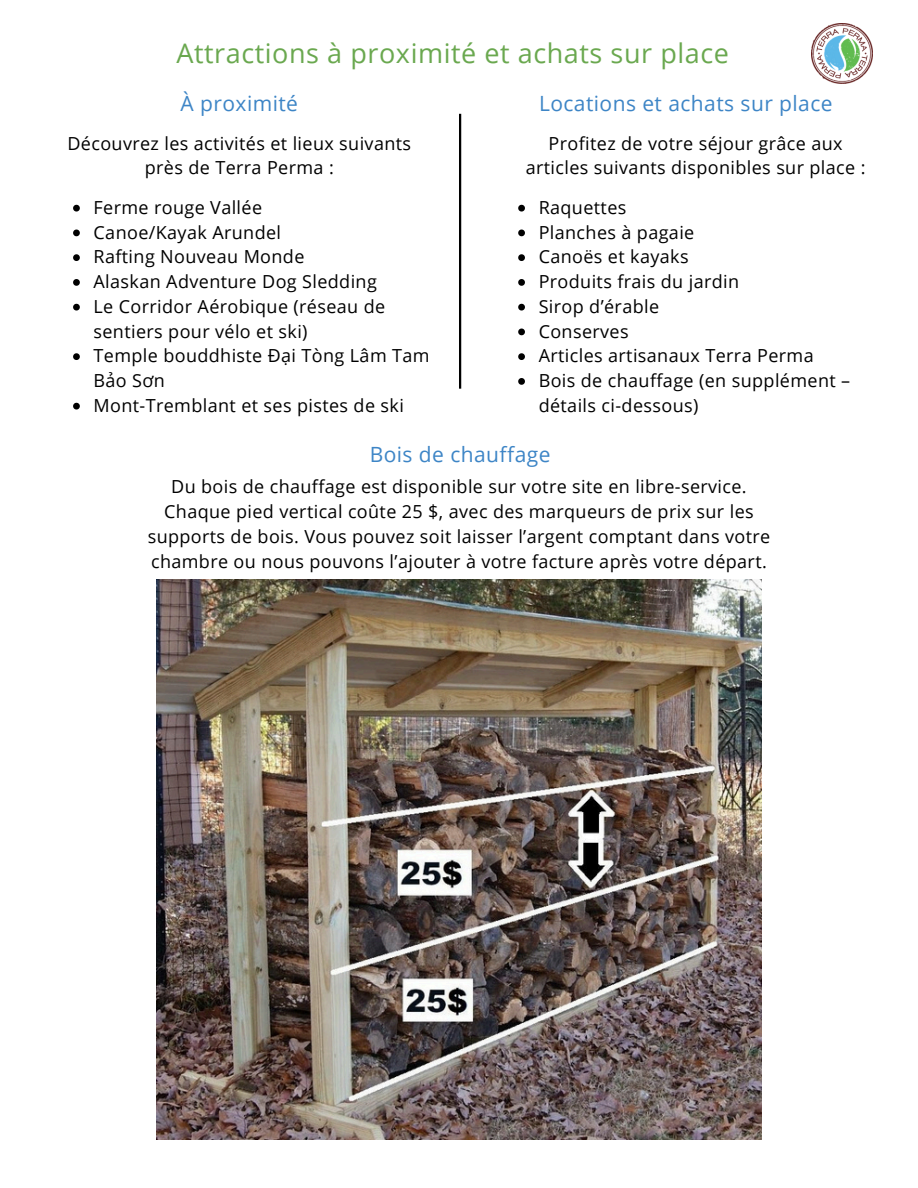
<style>
.page{position:relative;width:918px;height:1188px;background:#fff}
.page>*{position:absolute;margin:0;border:0;box-sizing:border-box;transform-origin:0 0}
.t1{font:27px "Open Sans";letter-spacing:.02em;color:#6aa84f}
.t2{font:21px "Open Sans";letter-spacing:.02em;color:#3d85c6}
.t3{font:18px/24.8px "Open Sans";letter-spacing:.02em;color:#000;text-align:center}
</style>
<div class="page">
<img style="left:157px;top:580px;width:604px;height:560px">
<img style="left:811px;top:23px;width:61px;height:61px">
<hr style="left:459px;top:114px;width:2px;height:275px;background:#000">
<svg style="left:73px;top:205px;width:7px;height:7px"></svg>
<svg style="left:73px;top:230px;width:7px;height:6px"></svg>
<svg style="left:73px;top:254px;width:7px;height:7px"></svg>
<svg style="left:73px;top:279px;width:7px;height:7px"></svg>
<svg style="left:73px;top:304px;width:7px;height:7px"></svg>
<svg style="left:73px;top:353px;width:7px;height:7px"></svg>
<svg style="left:73px;top:403px;width:7px;height:7px"></svg>
<svg style="left:518px;top:205px;width:7px;height:7px"></svg>
<svg style="left:518px;top:230px;width:7px;height:6px"></svg>
<svg style="left:518px;top:254px;width:7px;height:7px"></svg>
<svg style="left:518px;top:279px;width:7px;height:7px"></svg>
<svg style="left:518px;top:304px;width:7px;height:7px"></svg>
<svg style="left:518px;top:329px;width:7px;height:6px"></svg>
<svg style="left:518px;top:353px;width:7px;height:7px"></svg>
<svg style="left:518px;top:378px;width:7px;height:7px"></svg>
<h1 class="t1" style="left:176px;top:34px;width:554px">Attractions à proximité et achats sur place</h1>
<p class="t2" style="left:181px;top:89px;width:119px">À proximité</p>
<h2 class="t2" style="left:539px;top:89px;width:295px">Locations et achats sur place</h2>
<p class="t3" style="left:67px;top:130px;width:345px">Découvrez les activités et lieux suivants près de Terra Perma :</p>
<p class="t3" style="left:94px;top:194px;width:170px">Ferme rouge Vallée</p>
<p class="t3" style="left:94px;top:219px;width:189px">Canoe/Kayak Arundel</p>
<p class="t3" style="left:94px;top:244px;width:212px">Rafting Nouveau Monde</p>
<p class="t3" style="left:94px;top:269px;width:285px">Alaskan Adventure Dog Sledding</p>
<p class="t3" style="left:94px;top:293px;width:293px;text-align:left">Le Corridor Aérobique (réseau de sentiers pour vélo et ski)</p>
<p class="t3" style="left:94px;top:343px;width:338px;text-align:left">Temple bouddhiste Đại Tòng Lâm Tam<br>Bảo Sơn</p>
<h2 class="t3" style="left:94px;top:392px;width:312px">Mont-Tremblant et ses pistes de ski</h2>
<p class="t3" style="left:526px;top:130px;width:341px">Profitez de votre séjour grâce aux articles suivants disponibles sur place :</p>
<p class="t3" style="left:539px;top:194px;width:89px">Raquettes</p>
<p class="t3" style="left:539px;top:219px;width:157px">Planches à pagaie</p>
<p class="t3" style="left:539px;top:244px;width:152px">Canoës et kayaks</p>
<p class="t3" style="left:539px;top:269px;width:202px">Produits frais du jardin</p>
<p class="t3" style="left:539px;top:293px;width:122px">Sirop d’érable</p>
<p class="t3" style="left:539px;top:318px;width:92px">Conserves</p>
<p class="t3" style="left:539px;top:343px;width:277px">Articles artisanaux Terra Perma</p>
<p class="t3" style="left:539px;top:368px;width:313px;text-align:left">Bois de chauffage (en supplément – détails ci-dessous)</p>
<p class="t2" style="left:370px;top:439px;width:182px">Bois de chauffage</p>
<p class="t3" style="left:148px;top:474px;width:624px">Du bois de chauffage est disponible sur votre site en libre-service.<br>Chaque pied vertical coûte 25 $, avec des marqueurs de prix sur les supports de bois. Vous pouvez soit laisser l’argent comptant dans votre chambre ou nous pouvons l’ajouter à votre facture après votre départ.</p>
</div>
